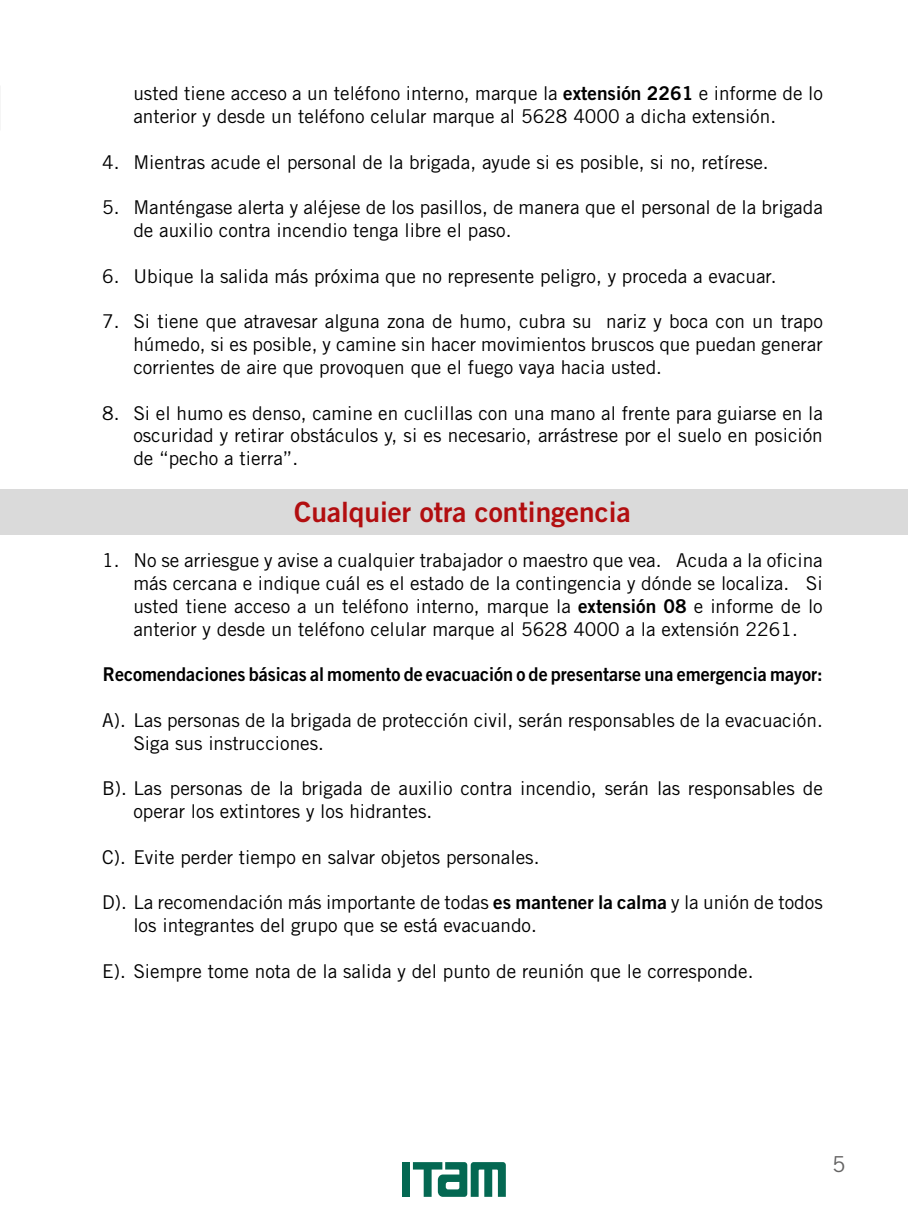
<style>
.page{position:relative;width:908px;height:1224px;background:#fff}
.page>*{position:absolute;margin:0;border:0;box-sizing:border-box;transform-origin:0 0}
.t1{font:28px "Trade Gothic Bold Two";color:#b20e10}
.t2{font:22px "Trade Gothic";color:#646363}
.t3{font:19px/22.8px "Trade Gothic";color:#000}
.t4{font:19px "Trade Gothic Bold Two";color:#000;scale:.95 1}
.s1{font-family:"Trade Gothic Bold Two"}
</style>
<div class="page">
<div style="left:402px;top:1162px;width:8px;height:35px;background:#046852"></div>
<svg style="left:413px;top:1162px;width:92px;height:35px"></svg>
<div style="left:0;top:490px;width:907px;height:45px;background:#dadada"></div>
<p class="t3" style="left:133px;top:82px;width:690px">usted tiene acceso a un teléfono interno, marque la <span class="s1">extensión 2261</span> e informe de lo anterior y desde un teléfono celular marque al 5628 4000 a dicha extensión.</p>
<p class="t3" style="left:102px;top:150px;width:667px">4. Mientras acude el personal de la brigada, ayude si es posible, si no, retírese.</p>
<p class="t3" style="left:133px;top:196px;width:690px;text-indent:-31px">5. Manténgase alerta y aléjese de los pasillos, de manera que el personal de la brigada de auxilio contra incendio tenga libre el paso.</p>
<p class="t3" style="left:102px;top:264px;width:675px">6. Ubique la salida más próxima que no represente peligro, y proceda a evacuar.</p>
<p class="t3" style="left:133px;top:310px;width:690px;text-align:justify;text-indent:-31px">7. Si tiene que atravesar alguna zona de humo, cubra su nariz y boca con un trapo húmedo, si es posible, y camine sin hacer movimientos bruscos que puedan generar corrientes de aire que provoquen que el fuego vaya hacia usted.</p>
<p class="t3" style="left:133px;top:401px;width:690px;text-align:justify;text-indent:-31px">8. Si el humo es denso, camine en cuclillas con una mano al frente para guiarse en la oscuridad y retirar obstáculos y, si es necesario, arrástrese por el suelo en posición de “pecho a tierra”.</p>
<h1 class="t1" style="left:294px;top:494px;width:338px">Cualquier otra contingencia</h1>
<p class="t3" style="left:133px;top:549px;width:690px;text-align:justify;text-indent:-31px">1. No se arriesgue y avise a cualquier trabajador o maestro que vea. Acuda a la oficina más cercana e indique cuál es el estado de la contingencia y dónde se localiza. Si usted tiene acceso a un teléfono interno, marque la <span class="s1">extensión 08</span> e informe de lo anterior y desde un teléfono celular marque al 5628 4000 a la extensión 2261.</p>
<p class="t4" style="left:103px;top:663px;width:758px">Recomendaciones básicas al momento de evacuación o de presentarse una emergencia mayor:</p>
<p class="t3" style="left:133px;top:708px;width:690px;text-indent:-31px">A). Las personas de la brigada de protección civil, serán responsables de la evacuación.<br>Siga sus instrucciones.</p>
<p class="t3" style="left:133px;top:777px;width:690px;text-indent:-31px">B). Las personas de la brigada de auxilio contra incendio, serán las responsables de operar los extintores y los hidrantes.</p>
<p class="t3" style="left:102px;top:845px;width:438px">C). Evite perder tiempo en salvar objetos personales.</p>
<p class="t3" style="left:133px;top:891px;width:690px;text-indent:-31px">D). La recomendación más importante de todas <span class="s1">es mantener la calma</span> y la unión de todos los integrantes del grupo que se está evacuando.</p>
<p class="t3" style="left:102px;top:959px;width:652px">E). Siempre tome nota de la salida y del punto de reunión que le corresponde.</p>
<p class="t2" style="left:831px;top:1151px;width:15px">5</p>
</div>
